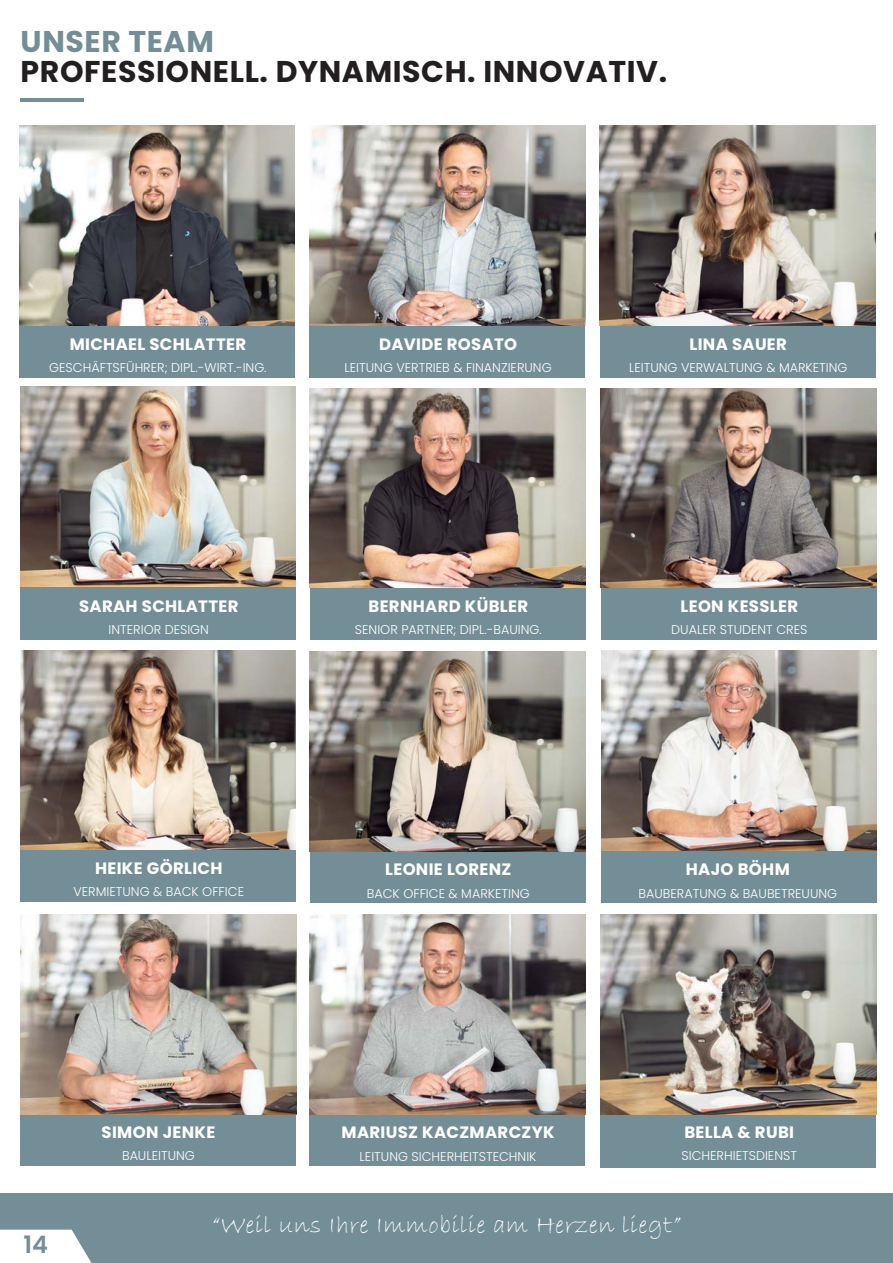
<style>
.page{position:relative;width:893px;height:1263px;background:#fff}
.page>*{position:absolute;margin:0;border:0;box-sizing:border-box;transform-origin:0 0}
.t1{font:700 30px "Poppins";letter-spacing:.02em;color:#231f20}
.t2{font:700 30px "Poppins";letter-spacing:.02em;color:#748e97}
.t3{font:25.5px "Bradley Hand ITC";letter-spacing:.02em;color:#fff}
.t4{font:600 24px "Poppins";color:#748e97}
.t5{font:700 16.5px "Poppins";letter-spacing:.02em;color:#fff}
.t6{font:300 12.75px "Poppins";color:#fff}
</style>
<div class="page">
<div style="left:601px;top:1113px;width:275px;height:54px;background:#748e97"></div>
<img style="left:601px;top:914px;width:275px;height:200px">
<div style="left:0;top:1194px;width:893px;height:69px;background:#748e97"></div>
<svg style="left:0;top:1230px;width:91px;height:33px;background:#f0f3f4"></svg>
<hr style="left:21px;top:98px;width:63px;height:3px;background:#748e97">
<div style="left:19px;top:325px;width:276px;height:53px;background:#748e97"></div>
<img style="left:19px;top:126px;width:276px;height:200px">
<div style="left:309px;top:325px;width:276px;height:53px;background:#748e97"></div>
<img style="left:309px;top:126px;width:276px;height:200px">
<div style="left:600px;top:325px;width:275px;height:53px;background:#748e97"></div>
<img style="left:600px;top:126px;width:275px;height:200px">
<div style="left:20px;top:587px;width:276px;height:53px;background:#748e97"></div>
<img style="left:20px;top:386px;width:276px;height:200px">
<div style="left:310px;top:587px;width:275px;height:53px;background:#748e97"></div>
<img style="left:310px;top:388px;width:275px;height:200px">
<div style="left:601px;top:587px;width:275px;height:53px;background:#748e97"></div>
<img style="left:601px;top:388px;width:275px;height:200px">
<div style="left:20px;top:849px;width:276px;height:53px;background:#748e97"></div>
<img style="left:20px;top:650px;width:276px;height:200px">
<div style="left:310px;top:850px;width:275px;height:53px;background:#748e97"></div>
<img style="left:310px;top:652px;width:275px;height:199px">
<div style="left:601px;top:850px;width:276px;height:53px;background:#748e97"></div>
<div style="left:20px;top:1113px;width:276px;height:53px;background:#748e97"></div>
<img style="left:601px;top:651px;width:276px;height:199px">
<div style="left:309px;top:1113px;width:276px;height:53px;background:#748e97"></div>
<img style="left:309px;top:914px;width:276px;height:200px">
<img style="left:20px;top:914px;width:276px;height:200px">
<p class="t2" style="left:21px;top:24px;width:195px">UNSER TEAM</p>
<p class="t1" style="left:21px;top:54px;width:648px">PROFESSIONELL. DYNAMISCH. INNOVATIV.</p>
<p class="t5" style="left:70px;top:334px;width:178px">MICHAEL SCHLATTER</p>
<p class="t6" style="left:49px;top:360px;width:219px">GESCHÄFTSFÜHRER; DIPL.-WIRT.-ING.</p>
<p class="t5" style="left:379px;top:334px;width:140px">DAVIDE ROSATO</p>
<p class="t6" style="left:345px;top:360px;width:209px">LEITUNG VERTRIEB &amp; FINANZIERUNG</p>
<p class="t5" style="left:690px;top:334px;width:99px">LINA SAUER</p>
<p class="t6" style="left:629px;top:360px;width:220px">LEITUNG VERWALTUNG &amp; MARKETING</p>
<p class="t5" style="left:79px;top:596px;width:161px">SARAH SCHLATTER</p>
<p class="t6" style="left:109px;top:622px;width:102px">INTERIOR DESIGN</p>
<p class="t5" style="left:368px;top:596px;width:161px">BERNHARD KÜBLER</p>
<p class="t6" style="left:355px;top:622px;width:188px">SENIOR PARTNER; DIPL.-BAUING.</p>
<p class="t5" style="left:680px;top:596px;width:119px">LEON KESSLER</p>
<p class="t6" style="left:671px;top:622px;width:138px">DUALER STUDENT CRES</p>
<p class="t5" style="left:95px;top:858px;width:129px">HEIKE GÖRLICH</p>
<p class="t6" style="left:74px;top:884px;width:172px">VERMIETUNG &amp; BACK OFFICE</p>
<p class="t5" style="left:385px;top:860px;width:128px">LEONIE LORENZ</p>
<p class="t6" style="left:367px;top:886px;width:164px">BACK OFFICE &amp; MARKETING</p>
<p class="t5" style="left:686px;top:860px;width:105px">HAJO BÖHM</p>
<p class="t6" style="left:638px;top:886px;width:200px">BAUBERATUNG &amp; BAUBETREUUNG</p>
<p class="t5" style="left:102px;top:1122px;width:115px">SIMON JENKE</p>
<p class="t6" style="left:122px;top:1148px;width:74px">BAULEITUNG</p>
<p class="t5" style="left:341px;top:1123px;width:215px">MARIUSZ KACZMARCZYK</p>
<p class="t6" style="left:360px;top:1149px;width:178px">LEITUNG SICHERHEITSTECHNIK</p>
<p class="t5" style="left:684px;top:1122px;width:111px">BELLA &amp; RUBI</p>
<p class="t6" style="left:681px;top:1148px;width:117px">SICHERHIETSDIENST</p>
<p class="t4" style="left:24px;top:1231px;width:26px">14</p>
<p class="t3" style="left:212px;top:1209px;width:471px">“Weil uns Ihre Immobilie am Herzen liegt”</p>
</div>
